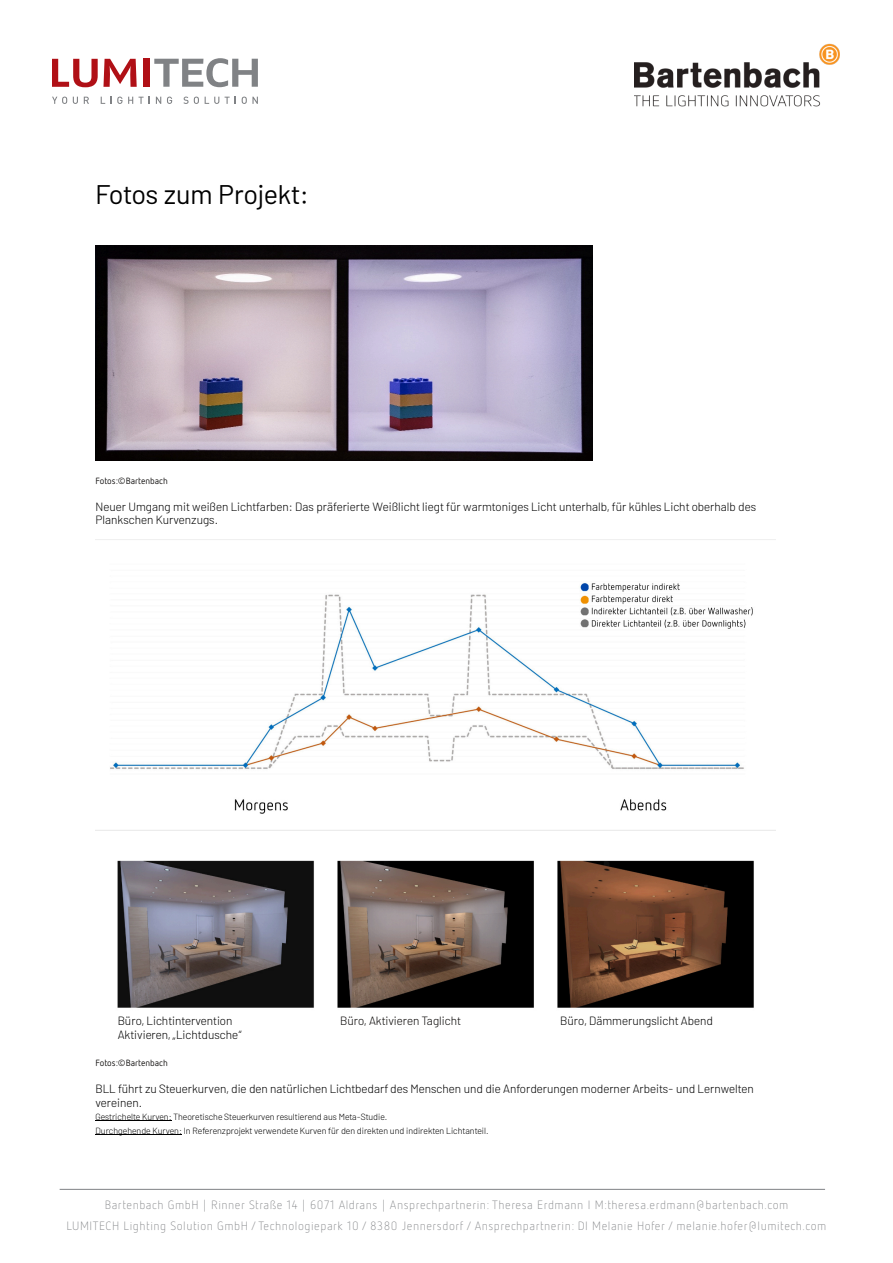
<style>
.page{position:relative;width:893px;height:1263px;background:#fff}
.page>*{position:absolute;margin:0;border:0;box-sizing:border-box;transform-origin:0 0}
.t1{font:27px "Barlow";color:#000}
.t2{font:300 12px "Barlow";color:#000}
.t3{font:300 12px "Netto OT";letter-spacing:.045em;color:#808285}
.t4{font:300 12px "Barlow";color:#070504}
.t5{font:300 9px "Barlow";color:#000}
.t6{font:9px "Netto OT";color:#070504}
</style>
<div class="page">
<img style="left:96px;top:539px;width:679px;height:469px">
<img style="left:96px;top:245px;width:496px;height:215px">
<img style="left:635px;top:43px;width:205px;height:64px">
<hr style="left:60px;top:1189px;width:765px;height:1px;background:#808285">
<svg style="left:52px;top:97px;width:15px;height:7px"></svg>
<svg style="left:73px;top:97px;width:5px;height:7px"></svg>
<svg style="left:84px;top:97px;width:5px;height:7px"></svg>
<svg style="left:101px;top:97px;width:4px;height:7px"></svg>
<svg style="left:111px;top:97px;width:11px;height:7px"></svg>
<svg style="left:128px;top:97px;width:5px;height:7px"></svg>
<svg style="left:139px;top:97px;width:11px;height:7px"></svg>
<svg style="left:156px;top:97px;width:5px;height:7px"></svg>
<svg style="left:167px;top:97px;width:5px;height:7px"></svg>
<svg style="left:183px;top:97px;width:16px;height:7px"></svg>
<svg style="left:205px;top:97px;width:14px;height:7px"></svg>
<svg style="left:225px;top:97px;width:11px;height:7px"></svg>
<svg style="left:242px;top:97px;width:16px;height:7px"></svg>
<svg style="left:154px;top:58px;width:104px;height:29px"></svg>
<div style="left:143px;top:59px;width:6px;height:28px;background:#b01016"></div>
<svg style="left:52px;top:59px;width:85px;height:28px"></svg>
<hr style="left:96px;top:1121px;width:76px;height:1px;background:#000">
<hr style="left:96px;top:1134px;width:86px;height:1px;background:#000">
<p class="t1" style="left:96px;top:177px;width:215px">Fotos zum Projekt:</p>
<p class="t6" style="left:96px;top:477px;width:74px">Fotos:©Bartenbach</p>
<p class="t2" style="left:96px;top:499px;width:662px">Neuer Umgang mit weißen Lichtfarben: Das präferierte Weißlicht liegt für warmtoniges Licht unterhalb, für kühles Licht oberhalb des</p>
<p class="t2" style="left:96px;top:512px;width:124px">Plankschen Kurvenzugs.</p>
<p class="t2" style="left:118px;top:1013px;width:116px">Büro, Lichtintervention</p>
<p class="t2" style="left:118px;top:1027px;width:126px">Aktivieren, „Lichtdusche“</p>
<p class="t4" style="left:340px;top:1013px;width:122px">Büro, Aktivieren Taglicht</p>
<p class="t2" style="left:560px;top:1013px;width:154px">Büro, Dämmerungslicht Abend</p>
<p class="t6" style="left:96px;top:1059px;width:74px">Fotos:©Bartenbach</p>
<p class="t2" style="left:96px;top:1081px;width:660px">BLL führt zu Steuerkurven, die den natürlichen Lichtbedarf des Menschen und die Anforderungen moderner Arbeits- und Lernwelten</p>
<p class="t2" style="left:96px;top:1094px;width:48px">vereinen.</p>
<p class="t5" style="left:96px;top:1111px;width:293px">Gestrichelte Kurven: Theoretische Steuerkurven resultierend aus Meta-Studie.</p>
<p class="t5" style="left:96px;top:1124px;width:395px">Durchgehende Kurven: In Referenzprojekt verwendete Kurven für den direkten und indirekten Lichtanteil.</p>
<p class="t3" style="left:105px;top:1199px;width:685px">Bartenbach GmbH | Rinner Straße 14 | 6071 Aldrans | Ansprechpartnerin: Theresa Erdmann I M:theresa.erdmann@bartenbach.com</p>
<p class="t3" style="left:67px;top:1221px;width:761px">LUMITECH Lighting Solution GmbH / Technologiepark 10 / 8380 Jennersdorf / Ansprechpartnerin: DI Melanie Hofer / melanie.hofer@lumitech.com</p>
</div>
